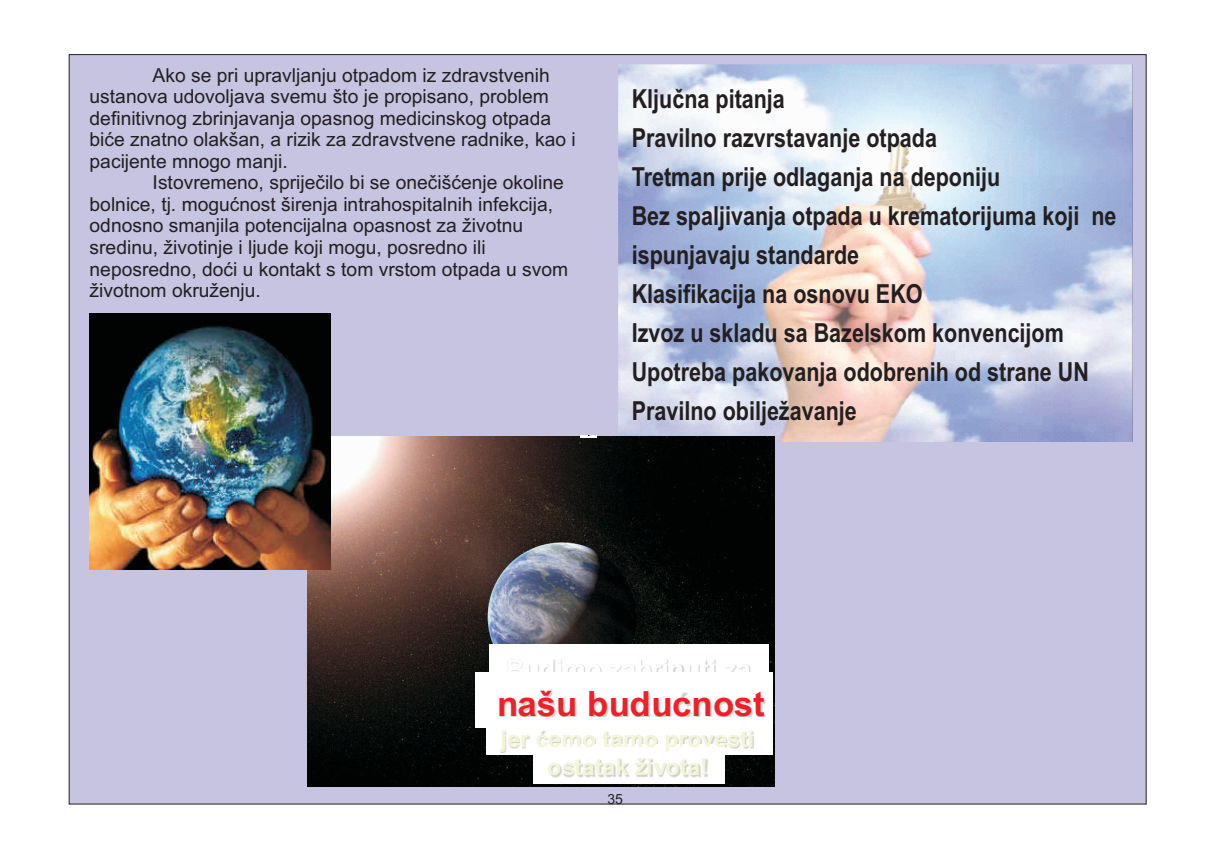
<style>
.page{position:relative;width:1223px;height:851px;background:#fff}
.page>*{position:absolute;margin:0;border:0;box-sizing:border-box;transform-origin:0 0}
.t1{font:700 34.65px "Arial";color:#ee2028}
.t2{font:700 26.25px/39px "Arial Narrow";color:#231f20}
.t3{font:700 25.72px "Arial";letter-spacing:-.005em;color:#fff}
.t4{font:700 23.1px/28.3px "Arial";color:#f4f5d7;text-align:center}
.t5{font:19.25px/21.5px "Arial";color:#231f20}
.t6{font:14px "Arial";color:#231f20}
</style>
<div class="page">
<div style="left:68px;top:54px;width:1078px;height:750px;background:#c6c4e1"></div>
<img style="left:618px;top:64px;width:513px;height:377px">
<img style="left:308px;top:436px;width:466px;height:349px">
<img style="left:489px;top:643px;width:279px;height:29px">
<img style="left:475px;top:672px;width:297px;height:55px">
<img style="left:486px;top:717px;width:286px;height:37px">
<img style="left:533px;top:744px;width:191px;height:38px">
<svg style="left:580px;top:435px;width:16px;height:1px"></svg>
<img style="left:90px;top:313px;width:240px;height:255px">
<p class="t5" style="left:90px;top:66px;width:487px;text-indent:63px">Ako se pri upravljanju otpadom iz zdravstvenih ustanova udovoljava svemu što je propisano, problem definitivnog zbrinjavanja opasnog medicinskog otpada biæe znatno olakšan, a rizik za zdravstvene radnike, kao i pacijente mnogo manji.</p>
<p class="t5" style="left:90px;top:173px;width:480px;text-indent:63px">Istovremeno, sprijeèilo bi se oneèišæenje okoline bolnice, tj. moguænost širenja intrahospitalnih infekcija, odnosno smanjila potencijalna opasnost za životnu sredinu, životinje i ljude koji mogu, posredno ili neposredno, doæi u kontakt s tom vrstom otpada u svom životnom okruženju.</p>
<p class="t2" style="left:631px;top:82px;width:486px">Kljuèna pitanja<br>Pravilno razvrstavanje otpada<br>Tretman prije odlaganja na deponiju<br>Bez spaljivanja otpada u krematorijuma koji ne ispunjavaju standarde<br>Klasifikacija na osnovu EKO<br>Izvoz u skladu sa Bazelskom konvencijom<br>Upotreba pakovanja odobrenih od strane UN<br>Pravilno obilježavanje</p>
<h3 class="t3" style="left:506px;top:658px;width:246px">Budimo zabrinuti za</h3>
<h1 class="t1" style="left:497px;top:690px;width:269px">našu buducnost</h1>
<p class="t4" style="left:501px;top:726px;width:255px">jer cemo tamo provesti ostatak života!</p>
<p class="t6" style="left:607px;top:793px;width:17px">35</p>
</div>
